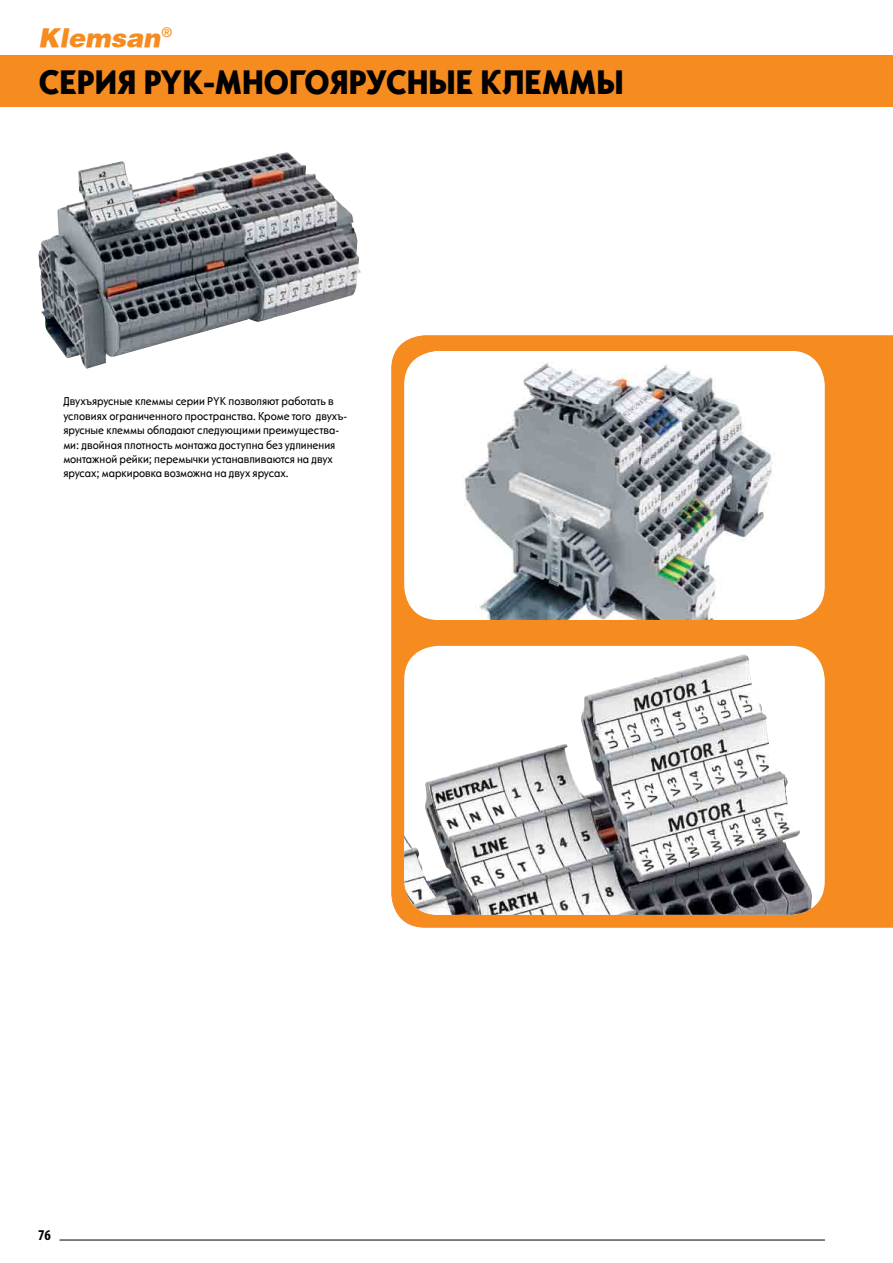
<style>
.page{position:relative;width:893px;height:1263px;background:#fff}
.page>*{position:absolute;margin:0;border:0;box-sizing:border-box;transform-origin:0 0}
.t1{font:800 36px "Opel Sans Condensed";color:#000}
.t2{font:italic 25.5px "Helvetica T Black";color:#f68b1f}
.t3{font:700 condensed 15px "Myriad Pro";color:#000}
.t4{font:condensed 12px/14.4px "Opel Sans";color:#000}
</style>
<div class="page">
<hr style="left:60px;top:1239px;width:765px;height:1px;background:#000">
<div style="left:0;top:55px;width:893px;height:51px;background:#f68b1f"></div>
<img style="left:38px;top:152px;width:323px;height:217px">
<div style="left:391px;top:335px;width:502px;height:593px;background:#f68b1f"></div>
<div style="left:404px;top:351px;width:421px;height:269px;background:#fff;border-radius:34px"></div>
<img style="left:434px;top:351px;width:369px;height:269px">
<div style="left:404px;top:646px;width:421px;height:269px;background:#fff;border-radius:34px"></div>
<img style="left:404px;top:654px;width:408px;height:261px">
<h2 class="t2" style="left:38px;top:21px;width:135px">Klemsan<sup>®</sup></h2>
<h1 class="t1" style="left:39px;top:60px;width:586px">СЕРИЯ PYK-МНОГОЯРУСНЫЕ КЛЕММЫ</h1>
<p class="t4" style="left:63px;top:394px;width:285px">Двухъярусные клеммы серии PYK позволяют работать в условиях ограниченного пространства. Кроме того двухъ&shy;ярусные клеммы обладают следующими преимущества&shy;ми: двойная плотность монтажа доступна без удлинения монтажной рейки; перемычки устанавливаются на двух ярусах; маркировка возможна на двух ярусах.</p>
<p class="t3" style="left:38px;top:1226px;width:14px">76</p>
</div>
